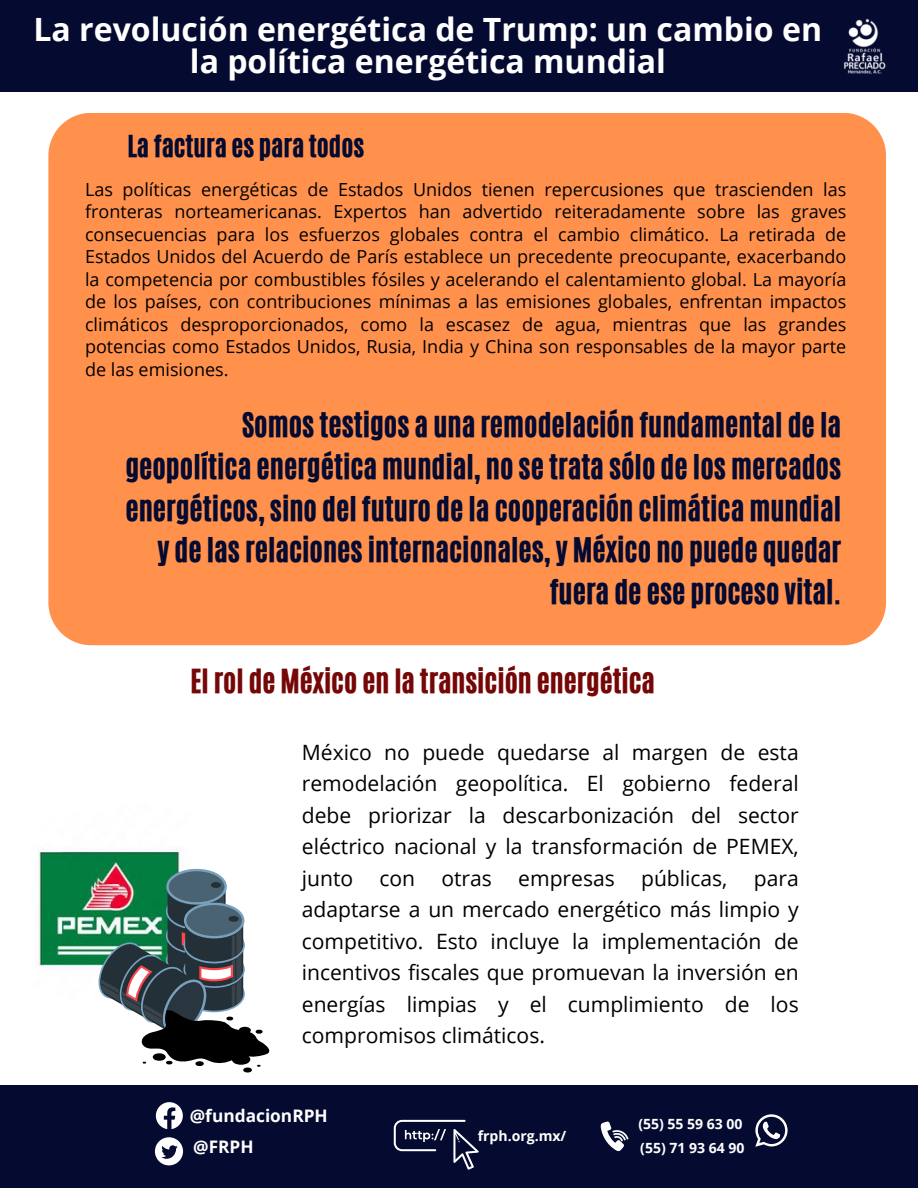
<style>
.page{position:relative;width:918px;height:1188px;background:#fff}
.page>*{position:absolute;margin:0;border:0;box-sizing:border-box;transform-origin:0 0}
.t1{font:700 32.1px/31.5px "Open Sans";color:#fff;text-align:center}
.t2{font:28.5px/41.7px "CA Generated";color:#050a30;text-align:right}
.t3{font:27.9px "CA Generated";color:#760707}
.t4{font:25.5px "CA Generated";color:#050a30}
.t5{font:21.15px/31.5px "Open Sans";color:#000;text-align:justify}
.t6{font:18px/22.5px "Open Sans";color:#000;text-align:justify}
.t7{font:700 17.25px "Open Sans";color:#fff}
.t8{font:700 14.1px "Open Sans";color:#fff}
</style>
<div class="page">
<div style="left:0;top:1086px;width:918px;height:102px;background:#050a30"></div>
<svg style="left:394px;top:1120px;width:85px;height:49px"></svg>
<svg style="left:601px;top:1121px;width:27px;height:30px"></svg>
<svg style="left:156px;top:1102px;width:27px;height:27px"></svg>
<svg style="left:155px;top:1137px;width:28px;height:28px"></svg>
<svg style="left:755px;top:1114px;width:33px;height:33px"></svg>
<div style="left:0;top:0;width:918px;height:92px;background:#050a30"></div>
<img style="left:844px;top:18px;width:42px;height:56px">
<div style="left:48px;top:113px;width:838px;height:532px;background:#ff914d"></div>
<img style="left:38px;top:847px;width:146px;height:139px">
<svg style="left:99px;top:868px;width:171px;height:205px"></svg>
<p class="t1" style="left:33px;top:13px;width:790px">La revolución energética de Trump: un cambio en la política energética mundial</p>
<h4 class="t4" style="left:127px;top:128px;width:238px">La factura es para todos</h4>
<p class="t6" style="left:85px;top:177px;width:763px">Las políticas energéticas de Estados Unidos tienen repercusiones que trascienden las fronteras norteamericanas. Expertos han advertido reiteradamente sobre las graves consecuencias para los esfuerzos globales contra el cambio climático. La retirada de Estados Unidos del Acuerdo de París establece un precedente preocupante, exacerbando la competencia por combustibles fósiles y acelerando el calentamiento global. La mayoría de los países, con contribuciones mínimas a las emisiones globales, enfrentan impactos climáticos desproporcionados, como la escasez de agua, mientras que las grandes potencias como Estados Unidos, Rusia, India y China son responsables de la mayor parte de las emisiones.</p>
<h6 class="t2" style="left:125px;top:405px;width:717px">Somos testigos a una remodelación fundamental de la geopolítica energética mundial, no se trata sólo de los mercados energéticos, sino del futuro de la cooperación climática mundial y de las relaciones internacionales, y México no puede quedar fuera de ese proceso vital.</h6>
<p class="t3" style="left:191px;top:661px;width:466px">El rol de México en la transición energética</p>
<h2 class="t5" style="left:302px;top:736px;width:498px">México no puede quedarse al margen de esta remodelación geopolítica. El gobierno federal debe priorizar la descarbonización del sector eléctrico nacional y la transformación de PEMEX, junto con otras empresas públicas, para adaptarse a un mercado energético más limpio y competitivo. Esto incluye la implementación de incentivos fiscales que promuevan la inversión en energías limpias y el cumplimiento de los compromisos climáticos.</h2>
<h2 class="t7" style="left:190px;top:1104px;width:140px">@fundacionRPH</h2>
<h3 class="t7" style="left:193px;top:1135px;width:62px">@FRPH</h3>
<h1 class="t8" style="left:478px;top:1126px;width:90px">frph.org.mx/</h1>
<p class="t8" style="left:638px;top:1114px;width:106px">(55) 55 59 63 00</p>
<p class="t8" style="left:640px;top:1138px;width:106px">(55) 71 93 64 90</p>
</div>
